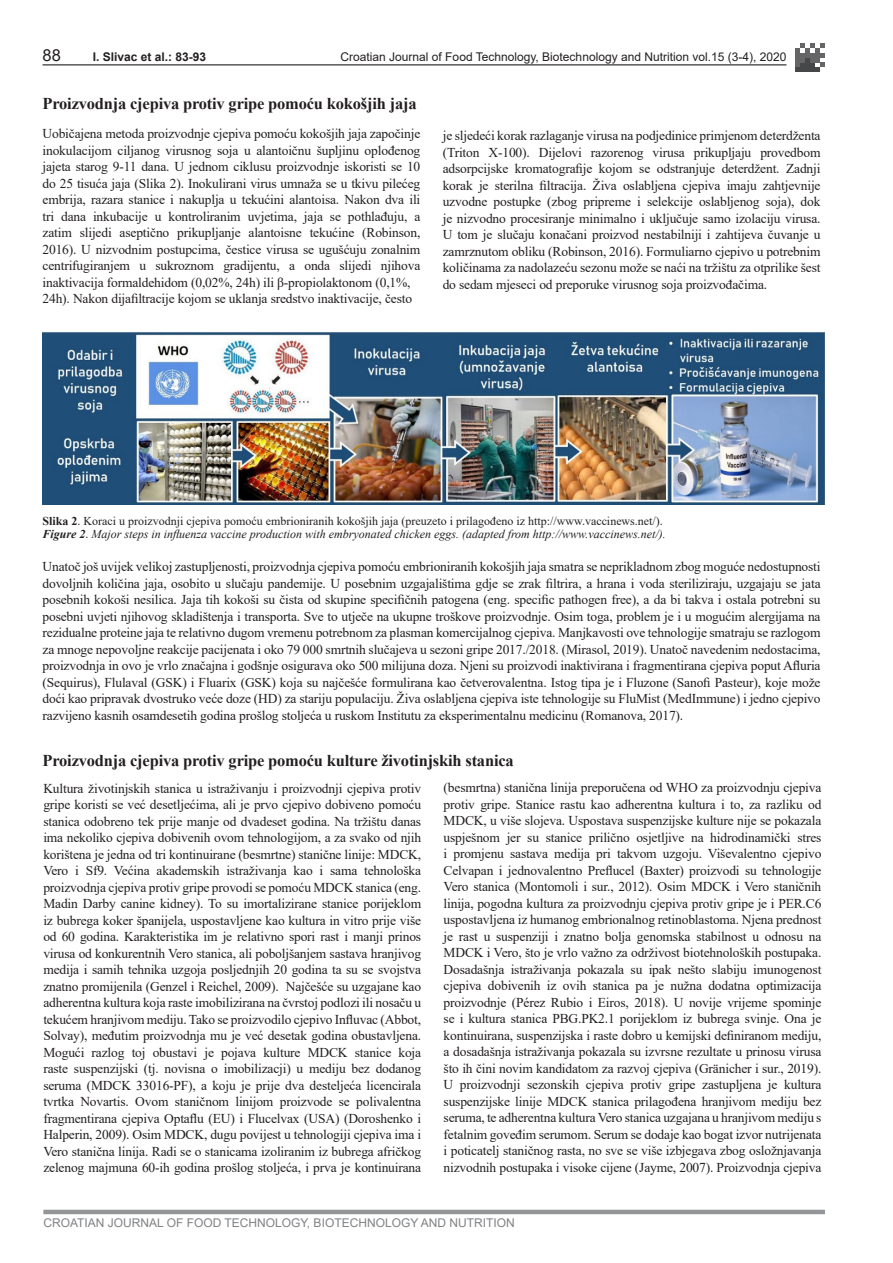
<style>
.page{position:relative;width:893px;height:1263px;background:#fff}
.page>*{position:absolute;margin:0;border:0;box-sizing:border-box;transform-origin:0 0}
.t1{font:700 16.5px "Times New Roman";letter-spacing:-.01em;color:#231f20}
.t2{font:16.5px "Arial";color:#231f20}
.t3{font:13.5px/16.5px "Times New Roman";letter-spacing:-.01em;color:#231f20;text-align:justify}
.t4{font:12px/13.5px "Times New Roman";color:#231f20}
.t5{font:12px "Arial";color:#231f20}
.t6{font:12px "Arial";color:#808285}
.t7{font:700 12px "Arial";color:#231f20}
.s1{font-weight:700}
.s2{font-weight:700;font-style:italic}
.s3{font-style:italic}
</style>
<div class="page">
<hr style="left:43px;top:64px;width:743px;height:2px;background:#57585a">
<hr style="left:43px;top:1210px;width:782px;height:4px;background:#939598">
<svg style="left:796px;top:43px;width:29px;height:29px"></svg>
<img style="left:43px;top:331px;width:782px;height:173px">
<p class="t2" style="left:43px;top:44px;width:20px">88</p>
<p class="t5" style="left:341px;top:49px;width:447px">Croatian Journal of Food Technology, Biotechnology and Nutrition vol.15 (3-4), 2020</p>
<p class="t7" style="left:93px;top:48px;width:115px">I. Slivac et al.: 83-93</p>
<p class="t1" style="left:43px;top:92px;width:376px">Proizvodnja cjepiva protiv gripe pomoću kokošjih jaja</p>
<p class="t3" style="left:43px;top:125px;width:379px;text-align:left">Uobičajena metoda proizvodnje cjepiva pomoću kokošjih jaja započinje inokulacijom ciljanog virusnog soja u alantoičnu šupljinu oplođenog jajeta starog 9-11 dana. U jednom ciklusu proizvodnje iskoristi se 10 do 25 tisuća jaja (Slika 2). Inokulirani virus umnaža se u tkivu pilećeg embrija, razara stanice i nakuplja u tekućini alantoisa. Nakon dva ili tri dana inkubacije u kontroliranim uvjetima, jaja se pothlađuju, a zatim slijedi aseptično prikupljanje alantoisne tekućine (Robinson, 2016). U nizvodnim postupcima, čestice virusa se ugušćuju zonalnim centrifugiranjem u sukroznom gradijentu, a onda slijedi njihova inaktivacija formaldehidom (0,02%, 24h) ili β-propiolaktonom (0,1%, 24h). Nakon dijafiltracije kojom se uklanja sredstvo inaktivacije, često</p>
<p class="t3" style="left:443px;top:127px;width:379px">je sljedeći korak razlaganje virusa na podjedinice primjenom deterdženta (Triton X-100). Dijelovi razorenog virusa prikupljaju provedbom adsorpcijske kromatografije kojom se odstranjuje deterdžent. Zadnji korak je sterilna filtracija. Živa oslabljena cjepiva imaju zahtjevnije uzvodne postupke (zbog pripreme i selekcije oslabljenog soja), dok je nizvodno procesiranje minimalno i uključuje samo izolaciju virusa.<br>U tom je slučaju konačani proizvod nestabilniji i zahtijeva čuvanje u zamrznutom obliku (Robinson, 2016). Formuliarno cjepivo u potrebnim količinama za nadolazeću sezonu može se naći na tržištu za otprilike šest do sedam mjeseci od preporuke virusnog soja proizvođačima.</p>
<p class="t4" style="left:43px;top:513px;width:625px"><span class="s1">Slika 2</span>. Koraci u proizvodnji cjepiva pomoću embrioniranih kokošjih jaja (preuzeto i prilagođeno iz http://www.vaccinews.net/).<br><span class="s2">Figure 2</span>. <span class="s3">Major steps in influenza vaccine production with embryonated chicken eggs. (adapted from http://www.vaccinews.net/).</span></p>
<p class="t3" style="left:43px;top:558px;width:780px">Unatoč još uvijek velikoj zastupljenosti, proizvodnja cjepiva pomoću embrioniranih kokošjih jaja smatra se neprikladnom zbog moguće nedostupnosti dovoljnih količina jaja, osobito u slučaju pandemije. U posebnim uzgajalištima gdje se zrak filtrira, a hrana i voda steriliziraju, uzgajaju se jata posebnih kokoši nesilica. Jaja tih kokoši su čista od skupine specifičnih patogena (eng. specific pathogen free), a da bi takva i ostala potrebni su posebni uvjeti njihovog skladištenja i transporta. Sve to utječe na ukupne troškove proizvodnje. Osim toga, problem je i u mogućim alergijama na rezidualne proteine jaja te relativno dugom vremenu potrebnom za plasman komercijalnog cjepiva. Manjkavosti ove tehnologije smatraju se razlogom za mnoge nepovoljne reakcije pacijenata i oko 79 000 smrtnih slučajeva u sezoni gripe 2017./2018. (Mirasol, 2019). Unatoč navedenim nedostacima, proizvodnja in ovo je vrlo značajna i godšnje osigurava oko 500 milijuna doza. Njeni su proizvodi inaktivirana i fragmentirana cjepiva poput Afluria (Sequirus), Flulaval (GSK) i Fluarix (GSK) koja su najčešće formulirana kao četverovalentna. Istog tipa je i Fluzone (Sanofi Pasteur), koje može doći kao pripravak dvostruko veće doze (HD) za stariju populaciju. Živa oslabljena cjepiva iste tehnologije su FluMist (MedImmune) i jedno cjepivo razvijeno kasnih osamdesetih godina prošlog stoljeća u ruskom Institutu za eksperimentalnu medicinu (Romanova, 2017).</p>
<p class="t1" style="left:43px;top:749px;width:473px">Proizvodnja cjepiva protiv gripe pomoću kulture životinjskih stanica</p>
<p class="t3" style="left:43px;top:779px;width:379px">Kultura životinjskih stanica u istraživanju i proizvodnji cjepiva protiv gripe koristi se već desetljećima, ali je prvo cjepivo dobiveno pomoću stanica odobreno tek prije manje od dvadeset godina. Na tržištu danas ima nekoliko cjepiva dobivenih ovom tehnologijom, a za svako od njih korištena je jedna od tri kontinuirane (besmrtne) stanične linije: MDCK, Vero i Sf9. Većina akademskih istraživanja kao i sama tehnološka proizvodnja cjepiva protiv gripe provodi se pomoću MDCK stanica (eng.<br>Madin Darby canine kidney). To su imortalizirane stanice porijeklom iz bubrega koker španijela, uspostavljene kao kultura in vitro prije više od 60 godina. Karakteristika im je relativno spori rast i manji prinos virusa od konkurentnih Vero stanica, ali poboljšanjem sastava hranjivog medija i samih tehnika uzgoja posljednjih 20 godina ta su se svojstva znatno promijenila (Genzel i Reichel, 2009). Najčešće su uzgajane kao adherentna kultura koja raste imobilizirana na čvrstoj podlozi ili nosaču u tekućem hranjivom mediju. Tako se proizvodilo cjepivo Influvac (Abbot, Solvay), međutim proizvodnja mu je već desetak godina obustavljena.<br>Mogući razlog toj obustavi je pojava kulture MDCK stanice koja raste suspenzijski (tj. novisna o imobilizacji) u mediju bez dodanog seruma (MDCK 33016-PF), a koju je prije dva desteljeća licencirala tvrtka Novartis. Ovom staničnom linijom proizvode se polivalentna fragmentirana cjepiva Optaflu (EU) i Flucelvax (USA) (Doroshenko i Halperin, 2009). Osim MDCK, dugu povijest u tehnologiji cjepiva ima i Vero stanična linija. Radi se o stanicama izoliranim iz bubrega afričkog zelenog majmuna 60-ih godina prošlog stoljeća, i prva je kontinuirana</p>
<p class="t3" style="left:444px;top:779px;width:379px">(besmrtna) stanična linija preporučena od WHO za proizvodnju cjepiva protiv gripe. Stanice rastu kao adherentna kultura i to, za razliku od MDCK, u više slojeva. Uspostava suspenzijske kulture nije se pokazala uspješnom jer su stanice prilično osjetljive na hidrodinamički stres i promjenu sastava medija pri takvom uzgoju. Viševalentno cjepivo Celvapan i jednovalentno Preflucel (Baxter) proizvodi su tehnologije Vero stanica (Montomoli i sur., 2012). Osim MDCK i Vero staničnih linija, pogodna kultura za proizvodnju cjepiva protiv gripe je i PER.C6 uspostavljena iz humanog embrionalnog retinoblastoma. Njena prednost je rast u suspenziji i znatno bolja genomska stabilnost u odnosu na MDCK i Vero, što je vrlo važno za održivost biotehnoloških postupaka.<br>Dosadašnja istraživanja pokazala su ipak nešto slabiju imunogenost cjepiva dobivenih iz ovih stanica pa je nužna dodatna optimizacija proizvodnje (Pérez Rubio i Eiros, 2018). U novije vrijeme spominje se i kultura stanica PBG.PK2.1 porijeklom iz bubrega svinje. Ona je kontinuirana, suspenzijska i raste dobro u kemijski definiranom mediju, a dosadašnja istraživanja pokazala su izvrsne rezultate u prinosu virusa što ih čini novim kandidatom za razvoj cjepiva (Gränicher i sur., 2019).<br>U proizvodnji sezonskih cjepiva protiv gripe zastupljena je kultura suspenzijske linije MDCK stanica prilagođena hranjivom mediju bez seruma, te adherentna kultura Vero stanica uzgajana u hranjivom mediju s fetalnim goveđim serumom. Serum se dodaje kao bogat izvor nutrijenata i poticatelj staničnog rasta, no sve se više izbjegava zbog osložnjavanja nizvodnih postupaka i visoke cijene (Jayme, 2007). Proizvodnja cjepiva</p>
<p class="t6" style="left:43px;top:1214px;width:473px">CROATIAN JOURNAL OF FOOD TECHNOLOGY, BIOTECHNOLOGY AND NUTRITION</p>
</div>
